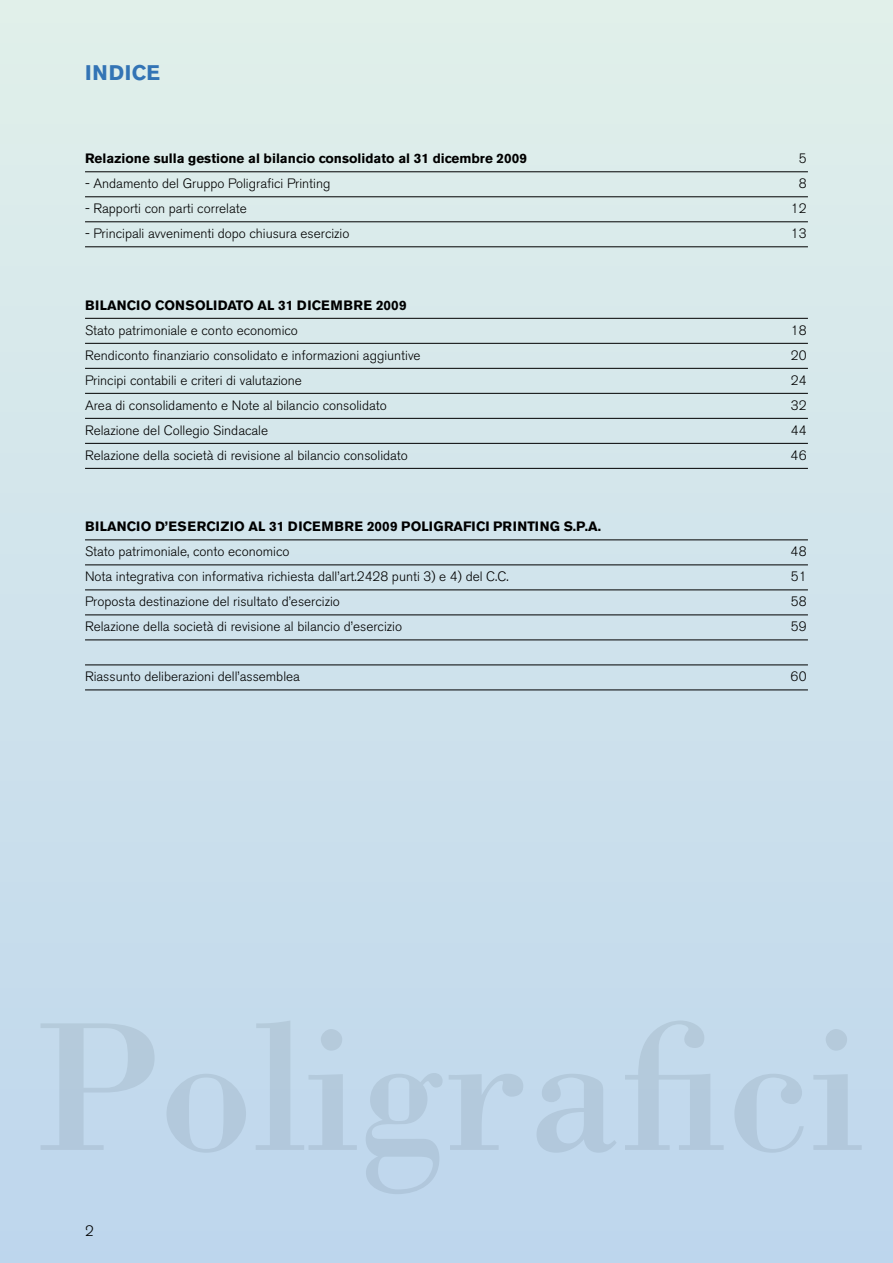
<style>
.page{position:relative;width:893px;height:1263px;background:#fff}
.page>*{position:absolute;margin:0;border:0;box-sizing:border-box;transform-origin:0 0}
.t1{font:700 21px "Akzidenz Grotesk BE";letter-spacing:.04em;color:#3374b5}
.t2{font:300 15px "Akzidenz Grotesk BE";color:#000}
.t3{font:300 13.5px "Akzidenz Grotesk BE";color:#000}
.t4{font:700 13.5px "Akzidenz Grotesk BE";color:#000}
</style>
<div class="page">
<div style="left:0;top:0;width:893px;height:1263px;background:linear-gradient(to bottom,#dfeee8,#bed6ed)"></div>
<hr style="left:85px;top:172px;width:723px;height:1px;background:#000">
<hr style="left:85px;top:197px;width:723px;height:1px;background:#000">
<hr style="left:85px;top:222px;width:723px;height:1px;background:#000">
<hr style="left:85px;top:247px;width:723px;height:1px;background:#000">
<hr style="left:85px;top:318px;width:723px;height:1px;background:#000">
<hr style="left:85px;top:343px;width:723px;height:1px;background:#000">
<hr style="left:85px;top:368px;width:723px;height:1px;background:#000">
<hr style="left:85px;top:393px;width:723px;height:1px;background:#000">
<hr style="left:85px;top:418px;width:723px;height:1px;background:#000">
<hr style="left:85px;top:443px;width:723px;height:1px;background:#000">
<hr style="left:85px;top:468px;width:723px;height:1px;background:#000">
<hr style="left:85px;top:540px;width:723px;height:1px;background:#000">
<hr style="left:85px;top:565px;width:723px;height:1px;background:#000">
<hr style="left:85px;top:590px;width:723px;height:1px;background:#000">
<hr style="left:85px;top:615px;width:723px;height:1px;background:#000">
<hr style="left:85px;top:640px;width:723px;height:1px;background:#000">
<hr style="left:85px;top:665px;width:723px;height:1px;background:#000">
<hr style="left:85px;top:690px;width:723px;height:1px;background:#000">
<h1 class="t1" style="left:85px;top:60px;width:76px">INDICE</h1>
<p class="t4" style="left:85px;top:151px;width:444px">RELAZIONE SULLA GESTIONE AL BILANCIO CONSOLIDATO AL 31 DICEMBRE 2009</p>
<p class="t3" style="left:799px;top:151px;width:9px">5</p>
<p class="t3" style="left:85px;top:176px;width:247px">- Andamento del Gruppo Poligrafici Printing</p>
<p class="t3" style="left:799px;top:176px;width:9px">8</p>
<p class="t3" style="left:85px;top:201px;width:163px">- Rapporti con parti correlate</p>
<p class="t3" style="left:791px;top:201px;width:17px">12</p>
<p class="t3" style="left:85px;top:226px;width:266px">- Principali avvenimenti dopo chiusura esercizio</p>
<p class="t3" style="left:791px;top:226px;width:17px">13</p>
<p class="t4" style="left:85px;top:297px;width:32px">BILANCI</p>
<p class="t4" style="left:141px;top:297px;width:166px">O CONSOLIDATO AL 31 DICE</p>
<p class="t4" style="left:330px;top:297px;width:24px">MBRE</p>
<p class="t4" style="left:376px;top:297px;width:32px">2009</p>
<p class="t3" style="left:85px;top:322px;width:214px">Stato patrimoniale e conto economico</p>
<p class="t3" style="left:791px;top:322px;width:17px">18</p>
<p class="t3" style="left:85px;top:347px;width:337px">Rendiconto finanziario consolidato e informazioni aggiuntive</p>
<p class="t3" style="left:791px;top:347px;width:17px">20</p>
<p class="t3" style="left:85px;top:372px;width:218px">Principi contabili e criteri di valutazione</p>
<p class="t3" style="left:791px;top:372px;width:17px">24</p>
<p class="t3" style="left:85px;top:397px;width:303px">Area di consolidamento e Note al bilancio consolidato</p>
<p class="t3" style="left:791px;top:397px;width:17px">32</p>
<p class="t3" style="left:85px;top:422px;width:185px">Relazione del Collegio Sindacale</p>
<p class="t3" style="left:791px;top:422px;width:17px">44</p>
<p class="t3" style="left:85px;top:447px;width:324px">Relazione della società di revisione al bilancio consolidato</p>
<p class="t3" style="left:791px;top:447px;width:18px">46</p>
<p class="t4" style="left:85px;top:519px;width:32px">BILANCI</p>
<p class="t4" style="left:141px;top:519px;width:37px">O D’ESERCI</p>
<p class="t4" style="left:221px;top:519px;width:77px">ZIO AL 31 DICE</p>
<p class="t4" style="left:321px;top:519px;width:24px">MBRE</p>
<p class="t4" style="left:367px;top:519px;width:145px">2009 POLI GRAFICI PRIN</p>
<p class="t4" style="left:527px;top:519px;width:75px">TIN G S.P.A.</p>
<p class="t3" style="left:85px;top:544px;width:206px">Stato patrimoniale, conto economico</p>
<p class="t3" style="left:791px;top:544px;width:18px">48</p>
<p class="t3" style="left:85px;top:569px;width:425px">Nota integrativa con informativa richiesta dall’art.2428 punti 3) e 4) del C.C.</p>
<p class="t3" style="left:791px;top:569px;width:17px">51</p>
<p class="t3" style="left:85px;top:594px;width:256px">Proposta destinazione del risultato d’esercizio</p>
<p class="t3" style="left:791px;top:594px;width:17px">58</p>
<p class="t3" style="left:85px;top:619px;width:318px">Relazione della società di revisione al bilancio d’esercizio</p>
<p class="t3" style="left:791px;top:619px;width:17px">59</p>
<p class="t3" style="left:85px;top:669px;width:216px">Riassunto deliberazioni dell’assemblea</p>
<p class="t3" style="left:791px;top:669px;width:18px">60</p>
<p class="t2" style="left:85px;top:1222px;width:10px">2</p>
</div>
